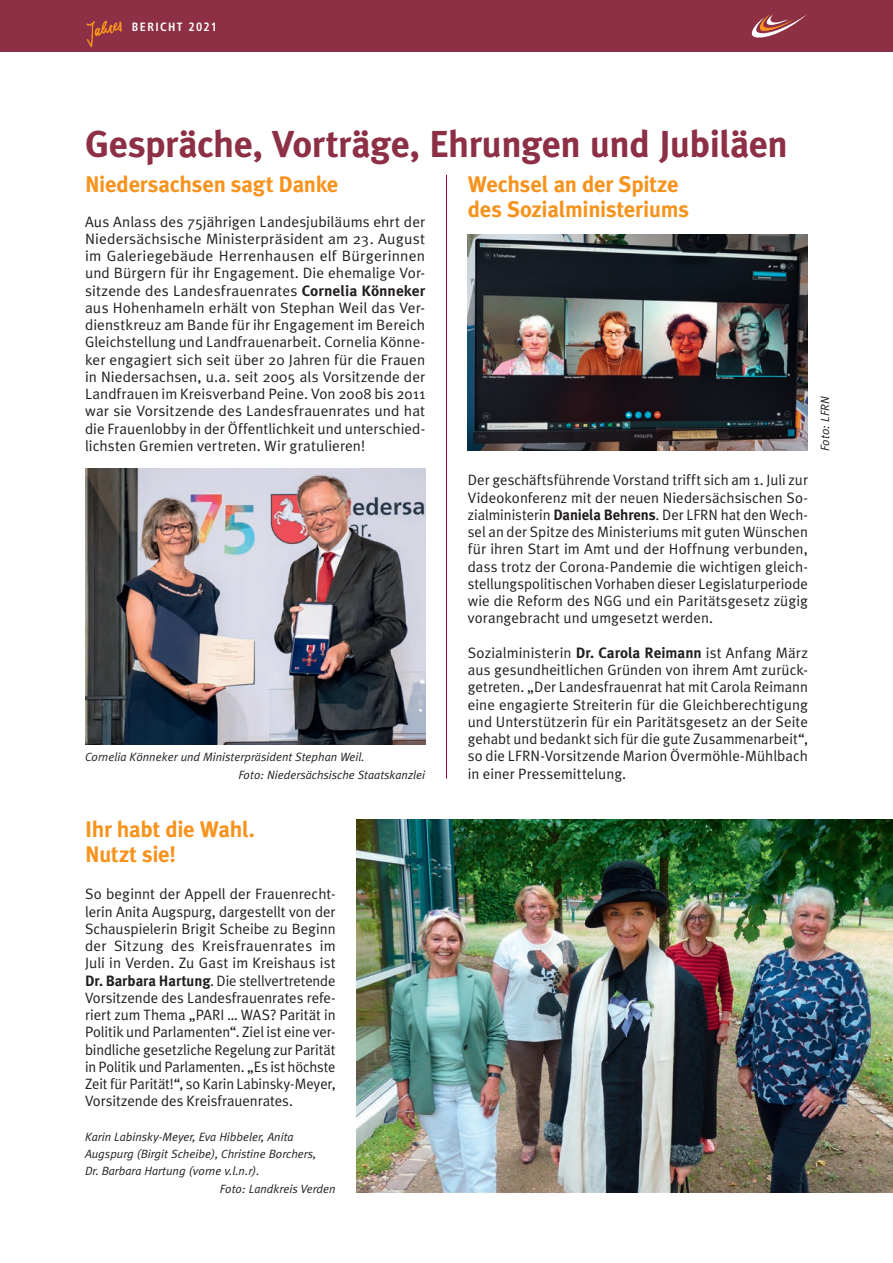
<style>
.page{position:relative;width:893px;height:1263px;background:#fff}
.page>*{position:absolute;margin:0;border:0;box-sizing:border-box;transform-origin:0 0}
.t1{font:700 37.5px "Meta Plus";letter-spacing:-.01em;color:#8d2f45}
.t2{font:700 22.5px/24.8px "Meta Plus";letter-spacing:-.01em;color:#f7931d}
.t3{font:15px/17.2px "Meta Plus Normal";color:#231f20;text-align:justify}
.t4{font:italic 12px/17.2px "Meta Plus Normal";color:#231f20}
.t5{font:700 condensed 12px "Frutiger";letter-spacing:.115em;color:#fff}
.s1{font-family:"Meta Plus";font-weight:700}
</style>
<div class="page">
<div style="left:0;top:0;width:893px;height:51px;background:#8d2f45"></div>
<img style="left:86px;top:21px;width:36px;height:26px">
<svg style="left:751px;top:14px;width:56px;height:24px"></svg>
<img style="left:85px;top:468px;width:340px;height:276px">
<img style="left:357px;top:820px;width:536px;height:373px">
<hr style="left:446px;top:175px;width:1px;height:604px;background:#a2022e">
<img style="left:468px;top:234px;width:340px;height:217px">
<p class="t5" style="left:132px;top:20px;width:87px">BERICHT 2021</p>
<h1 class="t1" style="left:85px;top:123px;width:704px">Gespräche, Vorträge, Ehrungen und Jubiläen</h1>
<h2 class="t2" style="left:85px;top:172px;width:255px">Niedersachsen sagt Danke</h2>
<h2 class="t2" style="left:468px;top:172px;width:223px">Wechsel an der Spitze des Sozialministeriums</h2>
<p class="t3" style="left:85px;top:212px;width:342px">Aus Anlass des 75jährigen Landesjubiläums ehrt der Niedersächsische Ministerpräsident am 23. August im Galeriegebäude Herrenhausen elf Bürgerinnen und Bürgern für ihr Engagement. Die ehemalige Vor&shy;sitzende des Landesfrauenrates <span class="s1">Cornelia Könneker </span>aus Hohenhameln erhält von Stephan Weil das Ver&shy;dienstkreuz am Bande für ihr Engagement im Bereich Gleichstellung und Landfrauenarbeit. Cornelia Könne&shy;ker engagiert sich seit über 20 Jahren für die Frauen in Niedersachsen, u.a. seit 2005 als Vorsitzende der Landfrauen im Kreisverband Peine. Von 2008 bis 2011 war sie Vorsitzende des Landesfrauenrates und hat die Frauenlobby in der Öffentlichkeit und unterschied&shy;lichsten Gremien vertreten. Wir gratulieren!</p>
<p class="t4" style="left:238px;top:748px;width:188px;text-indent:-153px">Cornelia Könneker und Ministerpräsident Stephan Weil.<br>Foto: Niedersächsische Staatskanzlei</p>
<p class="t3" style="left:468px;top:471px;width:342px">Der geschäftsführende Vorstand trifft sich am 1. Juli zur Videokonferenz mit der neuen Niedersächsischen So&shy;zialministerin <span class="s1">Daniela Behrens</span>. Der LFRN hat den Wech&shy;sel an der Spitze des Ministeriums mit guten Wünschen für ihren Start im Amt und der Hoffnung verbunden, dass trotz der Corona-Pandemie die wichtigen gleich&shy;stellungspolitischen Vorhaben dieser Legislaturperiode wie die Reform des NGG und ein Paritätsgesetz zügig vorangebracht und umgesetzt werden.</p>
<p class="t3" style="left:468px;top:644px;width:342px">Sozialministerin <span class="s1">Dr. Carola Reimann</span> ist Anfang März aus gesundheitlichen Gründen von ihrem Amt zurück&shy;getreten. „Der Landesfrauenrat hat mit Carola Reimann eine engagierte Streiterin für die Gleichberechtigung und Unterstützerin für ein Paritätsgesetz an der Seite gehabt und bedankt sich für die gute Zusammenarbeit“, so die LFRN-Vorsitzende Marion Övermöhle-Mühlbach in einer Pressemittelung.</p>
<p class="t4" style="left:816px;top:451px;width:56px;rotate:-90deg">Foto: LFRN</p>
<h2 class="t2" style="left:85px;top:817px;width:171px">Ihr habt die Wahl.<br>Nutzt sie!</h2>
<p class="t3" style="left:85px;top:885px;width:252px">So beginnt der Appell der Frauenrecht&shy;lerin Anita Augspurg, dargestellt von der Schauspielerin Brigit Scheibe zu Beginn der Sitzung des Kreisfrauenrates im Juli in Verden. Zu Gast im Kreishaus ist <span class="s1">Dr. Barbara Hartung</span>. Die stellvertretende Vorsitzende des Landesfrauenrates refe&shy;riert zum Thema „PARI … WAS? Parität in Politik und Parlamenten“. Ziel ist eine ver&shy;bindliche gesetzliche Regelung zur Parität in Politik und Parlamenten. „Es ist höchste Zeit für Parität!“, so Karin Labinsky-Meyer, Vorsitzende des Kreisfrauenrates.</p>
<p class="t4" style="left:85px;top:1128px;width:210px">Karin Labinsky-Meyer, Eva Hibbeler, Anita</p>
<p class="t4" style="left:85px;top:1145px;width:233px">Augspurg (Birgit Scheibe), Christine Borchers,</p>
<p class="t4" style="left:85px;top:1162px;width:176px">Dr. Barbara Hartung (vorne v.l.n.r).</p>
<p class="t4" style="left:220px;top:1180px;width:117px">Foto: Landkreis Verden</p>
</div>
